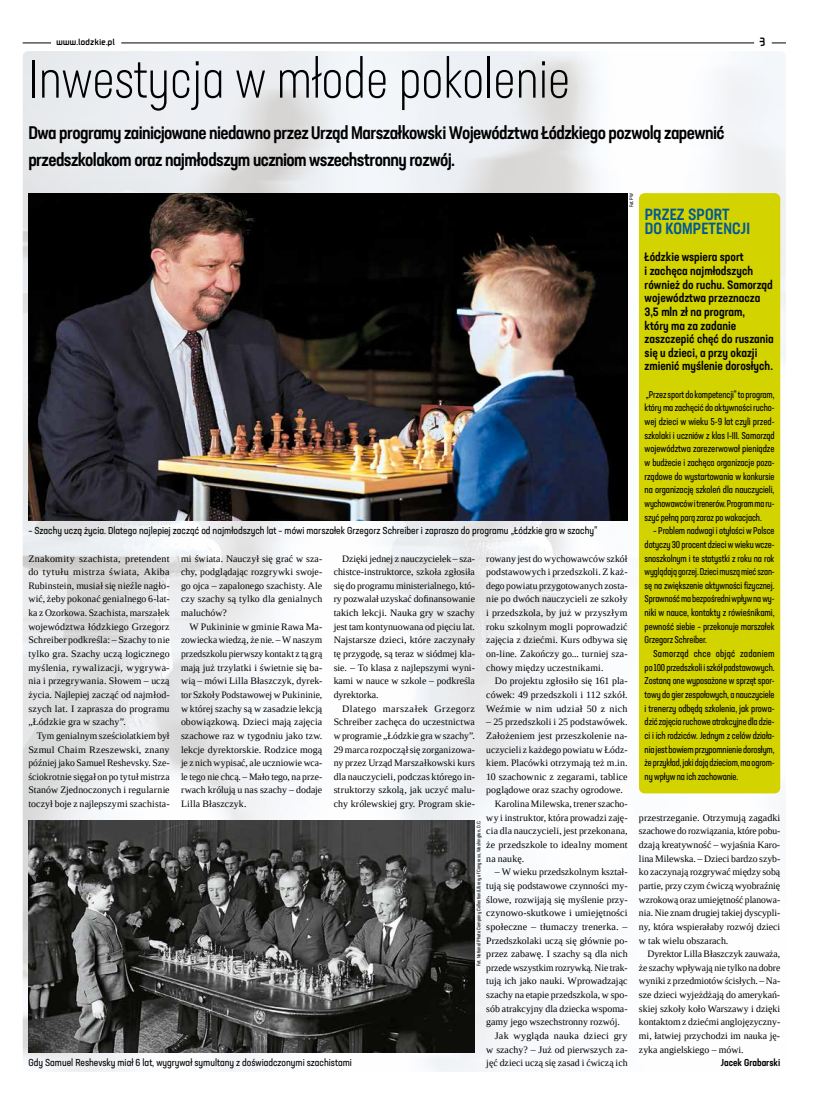
<style>
.page{position:relative;width:820px;height:1106px;background:#fff}
.page>*{position:absolute;margin:0;border:0;box-sizing:border-box;transform-origin:0 0}
.t1{font:300 54px "Neusa Next Std Compact";color:#000}
.t2{font:500 condensed 18px/27.3px "Neusa Next Std";letter-spacing:-.03em;color:#000}
.t3{font:500 condensed 16px/13.6px "Neusa Next Std";letter-spacing:.01em;color:#005898}
.t4{font:500 condensed 12px/13.6px "Neusa Next Std";color:#000}
.t5{font:12px "lodzer";color:#000}
.t6{font:condensed 10px "Neusa Next Std";color:#000}
.t7{font:9.8px/13.6px "Tinos";color:#000;text-align:justify}
.t8{font:9.8px/13.6px "Neusa Next Std Compact";letter-spacing:-.01em;color:#000;text-align:justify}
.t9{font:9.8px "Tinos";letter-spacing:.02em;color:#000}
.t10{font:500 condensed 9.8px "Neusa Next Std";color:#000}
.t11{font:9px "lodzer";color:#000}
.t12{font:condensed 5px "Neusa Next Std";color:#000}
</style>
<div class="page">
<hr style="left:23px;top:43px;width:762px;height:1px;background:#000">
<hr style="left:51px;top:40px;width:70px;height:4px;background:#fff">
<div style="left:753px;top:39px;width:18px;height:7px;background:#fff"></div>
<img style="left:23px;top:51px;width:762px;height:1020px">
<img style="left:28px;top:193px;width:599px;height:327px">
<img style="left:28px;top:820px;width:447px;height:232px">
<div style="left:638px;top:193px;width:142px;height:600px;background:#d3d300;border-radius:6px"></div>
<p class="t11" style="left:57px;top:37px;width:60px">www.lodzkie.pl</p>
<p class="t5" style="left:759px;top:35px;width:8px">3</p>
<h1 class="t1" style="left:28px;top:46px;width:543px">Inwestycja w młode pokolenie</h1>
<h2 class="t2" style="left:28px;top:118px;width:697px">Dwa programy zainicjowane niedawno przez Urząd Marszałkowski Województwa Łódzkiego pozwolą zapewnić przedszkolakom oraz najmłodszym uczniom wszechstronny rozwój.</h2>
<p class="t12" style="left:628px;top:207px;width:16px;rotate:-90deg">Fot. PW</p>
<h3 class="t3" style="left:644px;top:208px;width:107px">PRZEZ SPORT<br>DO KOMPETENCJI</h3>
<p class="t4" style="left:644px;top:250px;width:131px">Łódzkie wspiera sport<br>i zachęca najmłodszych również do ruchu. Samorząd województwa przeznacza<br>3,5 mln zł na program,<br>który ma za zadanie zaszczepić chęć do ruszania się u dzieci, a przy okazji zmienić myślenie dorosłych.</p>
<p class="t8" style="left:644px;top:387px;width:131px">„Przez sport do kompetencji” to program, który ma zachęcić do aktywności rucho&shy;wej dzieci w wieku 5-9 lat czyli przed&shy;szkolaki i uczniów z klas I-III. Samorząd województwa zarezerwował pieniądze w budżecie i zachęca organizacje poza&shy;rządowe do wystartowania w konkursie na organizację szkoleń dla nauczycieli, wychowawców i trenerów. Program ma ru&shy;szyć pełną parą zaraz po wakacjach.</p>
<p class="t8" style="left:644px;top:524px;width:131px;text-indent:9px">– Problem nadwagi i otyłości w Polsce dotyczy 30 procent dzieci w wieku wcze&shy;snoszkolnym i te statystki z roku na rok wyglądają gorzej. Dzieci muszą mieć szan&shy;sę na zwiększenie aktywności fizycznej.<br>Sprawność ma bezpośredni wpływ na wy&shy;niki w nauce, kontakty z rówieśnikami, pewność siebie – przekonuje marszałek Grzegorz Schreiber.</p>
<p class="t8" style="left:644px;top:646px;width:131px;text-indent:9px">Samorząd chce objąć zadaniem po 100 przedszkoli i szkół podstawowych.<br>Zostaną one wyposażone w sprzęt spor&shy;towy do gier zespołowych, a nauczyciele i trenerzy odbędą szkolenia, jak prowa&shy;dzić zajęcia ruchowe atrakcyjne dla dzie&shy;ci i ich rodziców. Jednym z celów działa&shy;nia jest bowiem przypomnienie dorosłym, że przykład, jaki dają dzieciom, ma ogrom&shy;ny wpływ na ich zachowanie.</p>
<p class="t6" style="left:28px;top:524px;width:570px">– Szachy uczą życia. Dlatego najlepiej zacząć od najmłodszych lat – mówi marszałek Grzegorz Schreiber i zaprasza do programu „Łódzkie gra w szachy”</p>
<p class="t7" style="left:181px;top:551px;width:143px">mi świata. Nauczył się grać w sza&shy;chy, podglądając rozgrywki swoje&shy;go ojca – zapalonego szachisty. Ale czy szachy są tylko dla genialnych maluchów?</p>
<p class="t7" style="left:181px;top:619px;width:143px;text-indent:9px">W Pukininie w gminie Rawa Ma&shy;zowiecka wiedzą, że nie. – W naszym przedszkolu pierwszy kontakt z tą grą mają już trzylatki i świetnie się ba&shy;wią – mówi Lilla Błaszczyk, dyrek&shy;tor Szkoły Podstawowej w Pukininie, w której szachy są w zasadzie lekcją obowiązkową. Dzieci mają zajęcia szachowe raz w tygodniu jako tzw. lekcje dyrektorskie. Rodzice mogą je z nich wypisać, ale uczniowie wca&shy;le tego nie chcą. – Mało tego, na prze&shy;rwach królują u nas szachy – dodaje Lilla Błaszczyk.</p>
<p class="t7" style="left:486px;top:551px;width:143px">rowany jest do wychowawców szkół podstawowych i przedszkoli. Z każ&shy;dego powiatu przygotowanych zosta&shy;nie po dwóch nauczycieli ze szkoły i przedszkola, by już w przyszłym roku szkolnym mogli poprowadzić zajęcia z dziećmi. Kurs odbywa się on-line. Zakończy go... turniej sza&shy;chowy między uczestnikami.</p>
<p class="t7" style="left:486px;top:674px;width:143px;text-indent:9px">Do projektu zgłosiło się 161 pla&shy;cówek: 49 przedszkoli i 112 szkół.<br>Weźmie w nim udział 50 z nich</p>
<p class="t7" style="left:486px;top:715px;width:143px">– 25 przedszkoli i 25 podstawówek.</p>
<p class="t7" style="left:486px;top:728px;width:143px">Założeniem jest przeszkolenie na-</p>
<p class="t7" style="left:486px;top:742px;width:143px">uczycieli z każdego powiatu w Łódz-</p>
<p class="t7" style="left:486px;top:756px;width:143px">kiem. Placówki otrzymają też m.in.</p>
<p class="t7" style="left:486px;top:769px;width:143px">10 szachownic z zegarami, tablice</p>
<p class="t7" style="left:486px;top:783px;width:138px">poglądowe oraz szachy ogrodowe.</p>
<p class="t7" style="left:494px;top:797px;width:134px">Karolina Milewska, trener szacho-</p>
<p class="t7" style="left:486px;top:810px;width:143px">wy i instruktor, która prowadzi zaję-</p>
<p class="t7" style="left:486px;top:824px;width:143px">cia dla nauczycieli, jest przekonana,</p>
<p class="t7" style="left:486px;top:838px;width:143px">że przedszkole to idealny moment</p>
<p class="t7" style="left:486px;top:851px;width:39px">na naukę.</p>
<p class="t7" style="left:494px;top:865px;width:134px">– W wieku przedszkolnym kształ-</p>
<p class="t7" style="left:486px;top:878px;width:143px">tują się podstawowe czynności my-</p>
<p class="t7" style="left:486px;top:892px;width:143px">ślowe, rozwijają się myślenie przy-</p>
<p class="t7" style="left:486px;top:906px;width:143px">czynowo-skutkowe i umiejętności</p>
<p class="t7" style="left:486px;top:919px;width:143px">społeczne – tłumaczy trenerka. –</p>
<p class="t7" style="left:486px;top:933px;width:143px">Przedszkolaki uczą się głównie po-</p>
<p class="t7" style="left:486px;top:947px;width:143px">przez zabawę. I szachy są dla nich</p>
<p class="t7" style="left:486px;top:960px;width:143px">przede wszystkim rozrywką. Nie trak-</p>
<p class="t7" style="left:486px;top:974px;width:143px">tują ich jako nauki. Wprowadzając</p>
<p class="t7" style="left:486px;top:988px;width:143px">szachy na etapie przedszkola, w spo-</p>
<p class="t7" style="left:486px;top:1001px;width:143px">sób atrakcyjny dla dziecka wspoma-</p>
<p class="t7" style="left:486px;top:1015px;width:135px">gamy jego wszechstronny rozwój.</p>
<p class="t9" style="left:494px;top:1029px;width:134px">Jak wygląda nauka dzieci gry</p>
<p class="t7" style="left:486px;top:1042px;width:143px">w szachy? – Już od pierwszych za-</p>
<p class="t7" style="left:486px;top:1056px;width:143px">jęć dzieci uczą się zasad i ćwiczą ich</p>
<p class="t7" style="left:28px;top:551px;width:143px">Znakomity szachista, pretendent do tytułu mistrza świata, Akiba Rubinstein, musiał się nieźle nagło&shy;wić, żeby pokonać genialnego 6-lat&shy;ka z Ozorkowa. Szachista, marszałek województwa łódzkiego Grzegorz Schreiber podkreśla: – Szachy to nie tylko gra. Szachy uczą logicznego myślenia, rywalizacji, wygrywa&shy;nia i przegrywania. Słowem – uczą życia. Najlepiej zacząć od najmłod&shy;szych lat. I zaprasza do programu „Łódzkie gra w szachy”.</p>
<p class="t7" style="left:28px;top:728px;width:143px;text-indent:9px">Tym genialnym sześciolatkiem był Szmul Chaim Rzeszewski, znany później jako Samuel Reshevsky. Sze&shy;ściokrotnie sięgał on po tytuł mistrza Stanów Zjednoczonych i regularnie toczył boje z najlepszymi szachista-</p>
<p class="t7" style="left:333px;top:551px;width:143px;text-indent:9px">Dzięki jednej z nauczycielek – sza&shy;chistce-instruktorce, szkoła zgłosiła się do programu ministerialnego, któ&shy;ry pozwalał uzyskać dofinansowanie takich lekcji. Nauka gry w szachy jest tam kontynuowana od pięciu lat.<br>Najstarsze dzieci, które zaczynały tę przygodę, są teraz w siódmej kla&shy;sie. – To klasa z najlepszymi wyni&shy;kami w nauce w szkole – podkreśla dyrektorka.</p>
<p class="t7" style="left:333px;top:701px;width:143px;text-indent:9px">Dlatego marszałek Grzegorz Schreiber zachęca do uczestnictwa w programie „Łódzkie gra w szachy”.<br>29 marca rozpoczął się zorganizowa&shy;ny przez Urząd Marszałkowski kurs dla nauczycieli, podczas którego in&shy;struktorzy szkolą, jak uczyć malu&shy;chy królewskiej gry. Program skie-</p>
<p class="t7" style="left:638px;top:810px;width:143px">przestrzeganie. Otrzymują zagadki szachowe do rozwiązania, które pobu&shy;dzają kreatywność – wyjaśnia Karo&shy;lina Milewska. – Dzieci bardzo szyb&shy;ko zaczynają rozgrywać między sobą partie, przy czym ćwiczą wyobraźnię wzrokową oraz umiejętność planowa&shy;nia. Nie znam drugiej takiej dyscypli&shy;ny, która wspierałaby rozwój dzieci w tak wielu obszarach.</p>
<p class="t7" style="left:638px;top:947px;width:143px;text-indent:9px">Dyrektor Lilla Błaszczyk zauważa, że szachy wpływają nie tylko na dobre wyniki z przedmiotów ścisłych. – Na&shy;sze dzieci wyjeżdżają do amerykań&shy;skiej szkoły koło Warszawy i dzięki kontaktom z dziećmi anglojęzyczny&shy;mi, łatwiej przychodzi im nauka ję&shy;zyka angielskiego – mówi.</p>
<p class="t10" style="left:720px;top:1056px;width:61px">Jacek Grabarski</p>
<p class="t12" style="left:475px;top:966px;width:147px;rotate:-90deg">Fot. National Photo Company Collection/Library of Congress, Washington, D.C.</p>
<p class="t6" style="left:28px;top:1056px;width:325px">Gdy Samuel Reshevsky miał 6 lat, wygrywał symultany z doświadczonymi szachistami</p>
</div>
